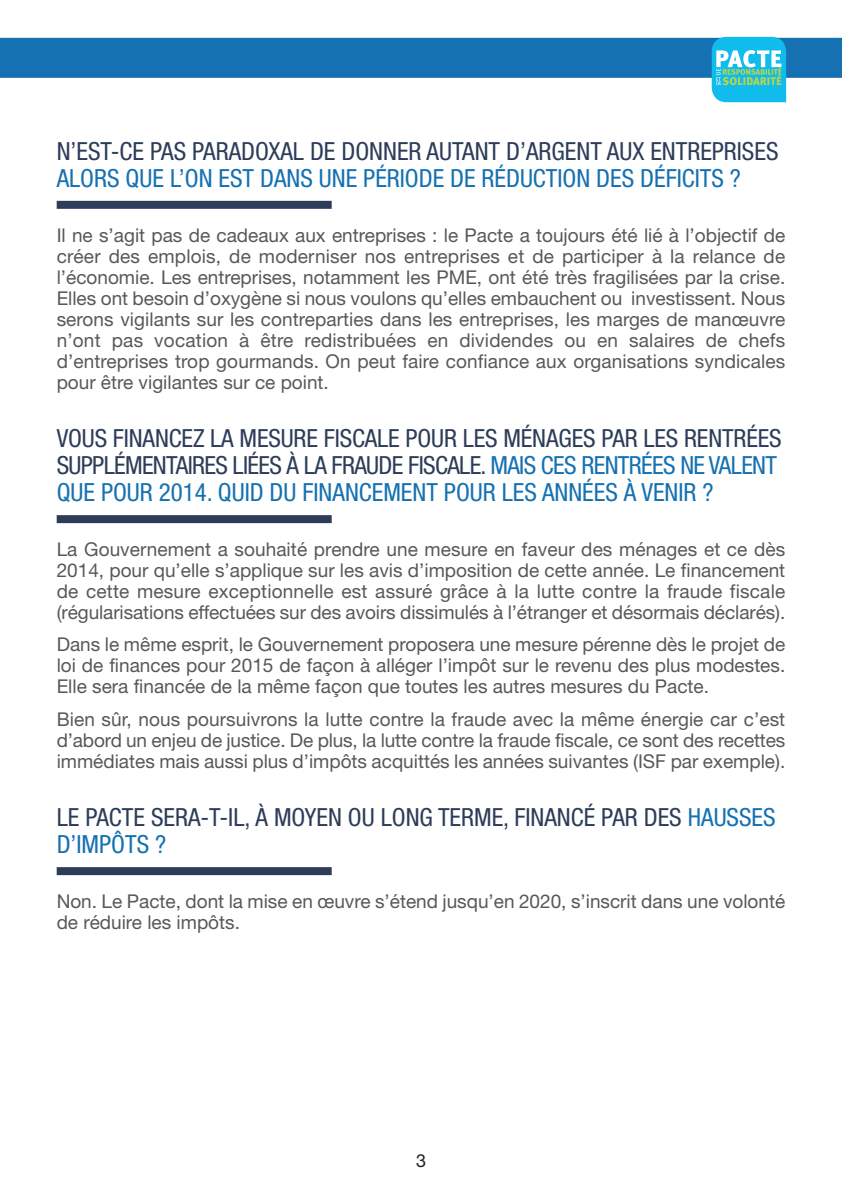
<style>
.page{position:relative;width:842px;height:1191px;background:#fff}
.page>*{position:absolute;margin:0;border:0;box-sizing:border-box;transform-origin:0 0}
.t1{font:condensed 25px/27px "Helvetica Neue";color:#2d3d59}
.t2{font:condensed 25px "Helvetica Neue";color:#1571b1}
.t3{font:19px/21px "Helvetica Neue";color:#57585a;text-align:justify}
.t4{font:18px "Helvetica Neue";color:#231f20}
.s1{color:#1571b1}
</style>
<div class="page">
<div style="left:0;top:38px;width:842px;height:40px;background:#1571b1"></div>
<svg style="left:712px;top:37px;width:74px;height:65px;background:#41c6dd"></svg>
<div style="left:57px;top:201px;width:275px;height:8px;background:#2d3d59"></div>
<div style="left:57px;top:515px;width:275px;height:8px;background:#2d3d59"></div>
<div style="left:57px;top:867px;width:275px;height:8px;background:#2d3d59"></div>
<h1 class="t1" style="left:57px;top:139px;width:723px">N’EST-CE PAS PARADOXAL DE DONNER AUTANT D’ARGENT AUX ENTREPRISES</h1>
<h1 class="t2" style="left:57px;top:169px;width:686px">ALORS QUE L’ON EST DANS UNE PÉRIODE DE RÉDUCTION DES DÉFICITS ?</h1>
<p class="t3" style="left:57px;top:226px;width:730px">Il ne s’agit pas de cadeaux aux entreprises : le Pacte a toujours été lié à l’objectif de créer des emplois, de moderniser nos entreprises et de participer à la relance de l’économie. Les entreprises, notamment les PME, ont été très fragilisées par la crise.<br>Elles ont besoin d’oxygène si nous voulons qu’elles embauchent ou investissent. Nous serons vigilants sur les contreparties dans les entreprises, les marges de manœuvre n’ont pas vocation à être redistribuées en dividendes ou en salaires de chefs d’entreprises trop gourmands. On peut faire confiance aux organisations syndicales pour être vigilantes sur ce point.</p>
<h1 class="t1" style="left:57px;top:427px;width:726px">VOUS FINANCEZ LA MESURE FISCALE POUR LES MÉNAGES PAR LES RENTRÉES<br>SUPPLÉMENTAIRES LIÉES À LA FRAUDE FISCALE. <span class="s1">MAIS CES RENTRÉES NE VALENT<br>QUE POUR 2014. QUID DU FINANCEMENT POUR LES ANNÉES À VENIR ?</span></h1>
<p class="t3" style="left:57px;top:540px;width:730px">La Gouvernement a souhaité prendre une mesure en faveur des ménages et ce dès 2014, pour qu’elle s’applique sur les avis d’imposition de cette année. Le financement de cette mesure exceptionnelle est assuré grâce à la lutte contre la fraude fiscale (régularisations effectuées sur des avoirs dissimulés à l’étranger et désormais déclarés).</p>
<p class="t3" style="left:57px;top:636px;width:730px">Dans le même esprit, le Gouvernement proposera une mesure pérenne dès le projet de loi de finances pour 2015 de façon à alléger l’impôt sur le revenu des plus modestes.<br>Elle sera financée de la même façon que toutes les autres mesures du Pacte.</p>
<p class="t3" style="left:57px;top:710px;width:730px">Bien sûr, nous poursuivrons la lutte contre la fraude avec la même énergie car c’est d’abord un enjeu de justice. De plus, la lutte contre la fraude fiscale, ce sont des recettes immédiates mais aussi plus d’impôts acquittés les années suivantes (ISF par exemple).</p>
<h1 class="t1" style="left:57px;top:805px;width:720px">LE PACTE SERA-T-IL, À MOYEN OU LONG TERME, FINANCÉ PAR DES <span class="s1">HAUSSES<br>D’IMPÔTS ?</span></h1>
<p class="t3" style="left:57px;top:892px;width:730px">Non. Le Pacte, dont la mise en œuvre s’étend jusqu’en 2020, s’inscrit dans une volonté de réduire les impôts.</p>
<p class="t4" style="left:416px;top:1153px;width:12px">3</p>
</div>
